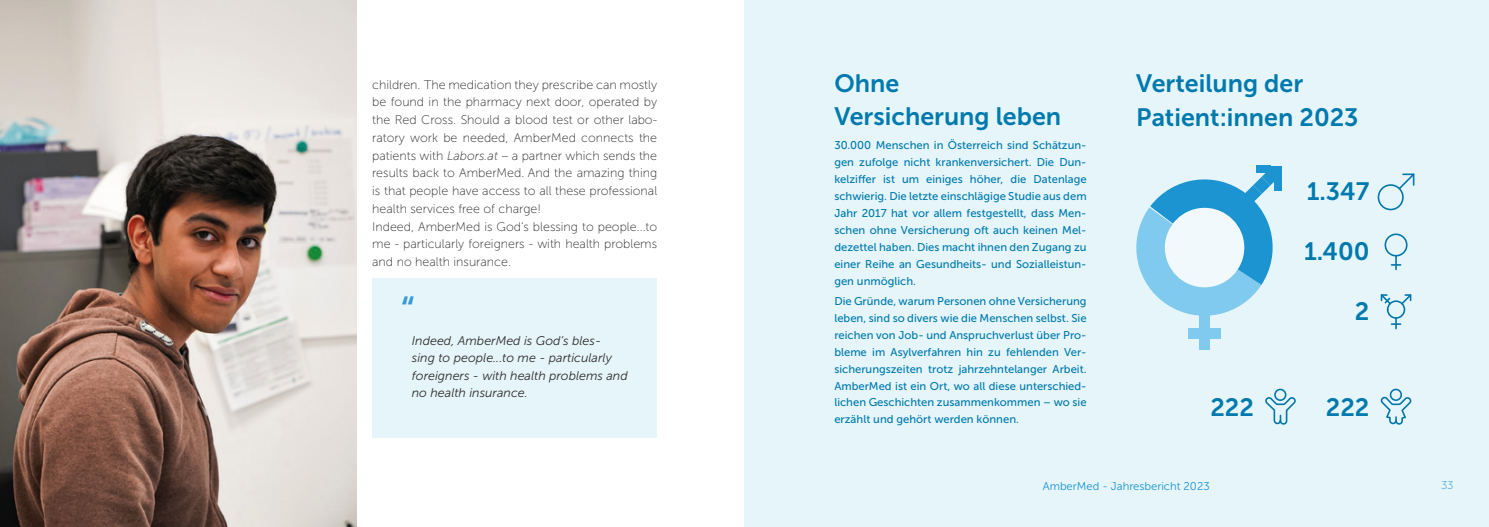
<style>
.page{position:relative;width:1489px;height:527px;background:#fff}
.page>*{position:absolute;margin:0;border:0;box-sizing:border-box;transform-origin:0 0}
.Fließtext{font:41.25px "Museo Sans 500";color:#3799d5}
.Infobox_Title{font:25px/33.8px "Museo Sans 700";color:#007aae}
.Fließtext-2{font:12.5px/17.8px "Museo Sans 100";color:#2e2d2c;text-align:justify}
.Zitat{font:italic 12.5px/17.5px "Museo Sans 300";color:#2e2d2c}
.Fließtext_Faktenbox{font:11.25px/16.9px "Museo Sans 500";color:#007aae;text-align:justify}
.t1{font:11.25px "Museo Sans 300";color:#1d94d2}
.t2{font:11.25px "Museo Sans 100";color:#1d94d2}
.s1{font-style:italic}
</style>
<div class="page">
<div style="left:372px;top:278px;width:285px;height:159px;background:#e6f5fa"></div>
<img style="left:0;top:0;width:356px;height:526px">
<div style="left:744px;top:0;width:744px;height:526px;background:#e6f5fa"></div>
<div style="left:1273px;top:388px;width:13px;height:12px;border:2px solid #0076ac;border-radius:50%"></div>
<svg style="left:1265px;top:395px;width:31px;height:30px"></svg>
<div style="left:1389px;top:388px;width:12px;height:12px;border:2px solid #0076ac;border-radius:50%"></div>
<svg style="left:1380px;top:395px;width:32px;height:30px"></svg>
<div style="left:1377px;top:184px;width:26px;height:26px;border:2px solid #0076ac;border-radius:50%"></div>
<svg style="left:1396px;top:173px;width:18px;height:18px"></svg>
<div style="left:1384px;top:233px;width:23px;height:23px;border:2px solid #0076ac;border-radius:50%"></div>
<svg style="left:1391px;top:255px;width:9px;height:14px"></svg>
<div style="left:1386px;top:300px;width:18px;height:18px;border:2px solid #0076ac;border-radius:50%"></div>
<svg style="left:1391px;top:318px;width:9px;height:10px"></svg>
<svg style="left:1399px;top:294px;width:13px;height:11px"></svg>
<svg style="left:1380px;top:294px;width:12px;height:11px"></svg>
<div style="left:1188px;top:328px;width:10px;height:10px;background:#7fcaee"></div>
<div style="left:1198px;top:328px;width:11px;height:10px;background:#7fcaee"></div>
<div style="left:1198px;top:317px;width:11px;height:11px;background:#7fcaee"></div>
<div style="left:1198px;top:338px;width:11px;height:11px;background:#7fcaee"></div>
<div style="left:1209px;top:328px;width:11px;height:10px;background:#7fcaee"></div>
<div style="left:1273px;top:176px;width:8px;height:7px;background:#1d94d2"></div>
<div style="left:1273px;top:183px;width:8px;height:7px;background:#1d94d2"></div>
<svg style="left:1136px;top:173px;width:144px;height:152px"></svg>
<div style="left:1266px;top:166px;width:15px;height:14px;background:#1d94d2"></div>
<div style="left:1263px;top:166px;width:7px;height:7px;background:#1d94d2"></div>
<div style="left:1256px;top:166px;width:7px;height:7px;background:#1d94d2"></div>
<p class="Fließtext-2" style="left:372px;top:76px;width:286px">children. The medication they prescribe can mostly be found in the pharmacy next door, operated by the Red Cross. Should a blood test or other labo&shy;ratory work be needed, AmberMed connects the patients with <span class="s1">Labors.at</span> – a partner which sends the results back to AmberMed. And the amazing thing is that people have access to all these professional health services free of charge!</p>
<p class="Fließtext-2" style="left:372px;top:217px;width:286px">Indeed, AmberMed is God‘s blessing to people...to me - particularly foreigners - with health problems and no health insurance.</p>
<p class="Fließtext" style="left:400px;top:289px;width:17px">“</p>
<p class="Zitat" style="left:412px;top:331px;width:217px">Indeed, AmberMed is God‘s bles-<br>sing to people...to me - particularly foreigners - with health problems and no health insurance.</p>
<p class="Infobox_Title" style="left:834px;top:66px;width:228px">Ohne<br>Versicherung leben</p>
<p class="Fließtext_Faktenbox" style="left:834px;top:137px;width:254px">30.000 Menschen in Österreich sind Schätzun&shy;gen zufolge nicht krankenversichert. Die Dun&shy;kelziffer ist um einiges höher, die Datenlage schwierig. Die letzte einschlägige Studie aus dem Jahr 2017 hat vor allem festgestellt, dass Men&shy;schen ohne Versicherung oft auch keinen Mel&shy;dezettel haben. Dies macht ihnen den Zugang zu einer Reihe an Gesundheits- und Sozialleistun&shy;gen unmöglich.</p>
<p class="Fließtext_Faktenbox" style="left:834px;top:292px;width:254px">Die Gründe, warum Personen ohne Versicherung leben, sind so divers wie die Menschen selbst. Sie reichen von Job- und Anspruchverlust über Pro&shy;bleme im Asylverfahren hin zu fehlenden Ver&shy;sicherungszeiten trotz jahrzehntelanger Arbeit.<br>AmberMed ist ein Ort, wo all diese unterschied&shy;lichen Geschichten zusammenkommen – wo sie erzählt und gehört werden können.</p>
<p class="Infobox_Title" style="left:1136px;top:66px;width:224px">Verteilung der<br>Patient:innen 2023</p>
<p class="Infobox_Title" style="left:1306px;top:174px;width:64px">1.347</p>
<p class="Infobox_Title" style="left:1303px;top:234px;width:67px">1.400</p>
<p class="Infobox_Title" style="left:1354px;top:294px;width:16px">2</p>
<p class="Infobox_Title" style="left:1210px;top:390px;width:45px">222</p>
<p class="Infobox_Title" style="left:1325px;top:390px;width:45px">222</p>
<p class="t1" style="left:1042px;top:480px;width:168px">AmberMed - Jahresbericht 2023</p>
<p class="t2" style="left:1440px;top:479px;width:14px">33</p>
</div>
